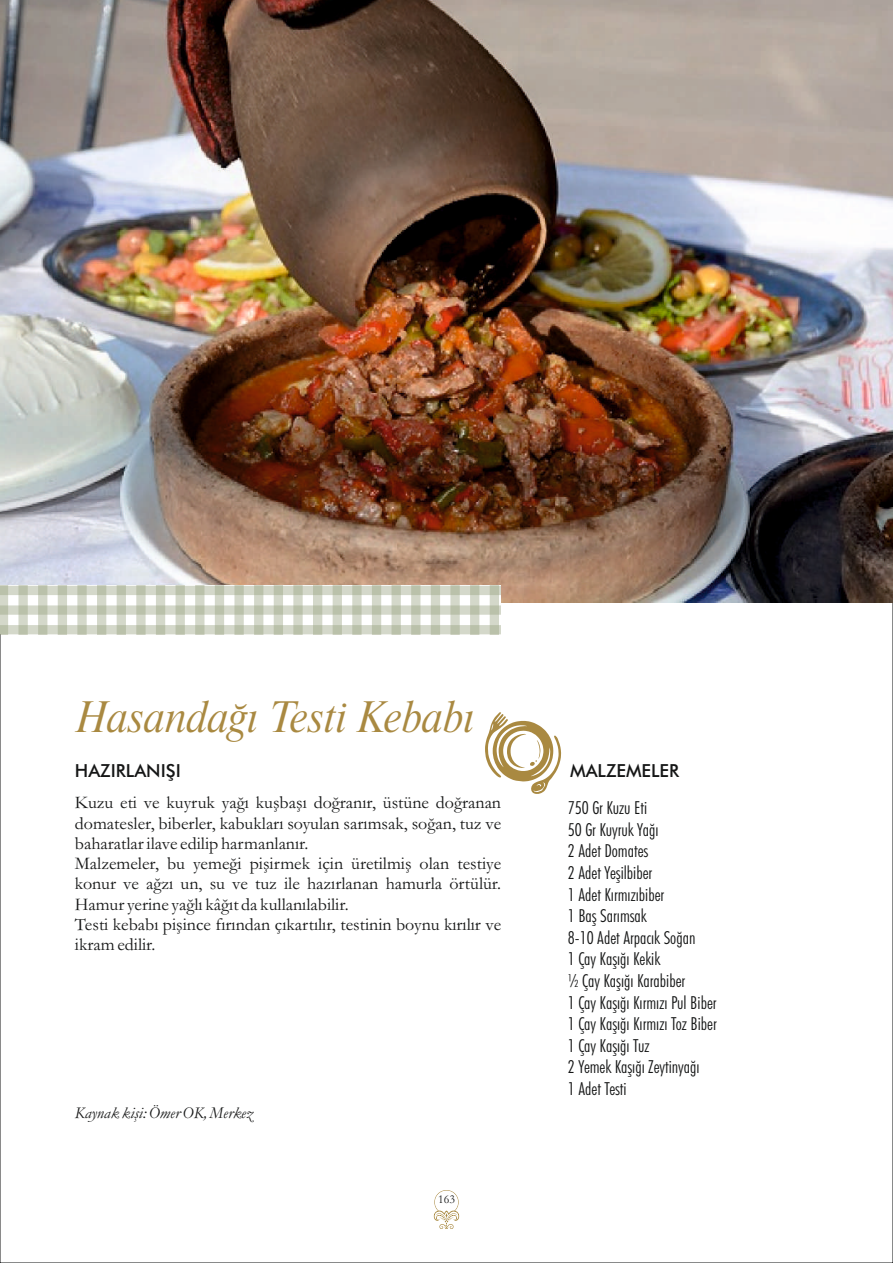
<style>
.page{position:relative;width:893px;height:1263px;background:#fff}
.page>*{position:absolute;margin:0;border:0;box-sizing:border-box;transform-origin:0 0}
.t1{font:42px "Dutch 801 BT Italic Headline";color:#a98941}
.t2{font:18px/20.2px "Garamond";color:#151616}
.t3{font:300 condensed 18px/21.6px "Futura BT";color:#151616}
.t4{font:500 18px "Futura BT";color:#151616}
.t5{font:italic 16.5px "Garamond";color:#151616}
.t6{font:12px "Garamond";color:#151616}
</style>
<div class="page">
<img style="left:0;top:0;width:893px;height:602px">
<svg style="left:434px;top:1190px;width:25px;height:39px"></svg>
<svg style="left:485px;top:712px;width:76px;height:82px"></svg>
<svg style="left:0;top:585px;width:500px;height:49px"></svg>
<h1 class="t1" style="left:77px;top:700px;width:400px">Hasandağı Testi Kebabı</h1>
<p class="t4" style="left:75px;top:763px;width:107px">HAZIRLANIŞI</p>
<p class="t4" style="left:570px;top:763px;width:111px">MALZEMELER</p>
<p class="t2" style="left:75px;top:795px;width:428px">Kuzu eti ve kuyruk yağı kuşbaşı doğranır, üstüne doğranan domatesler, biberler, kabukları soyulan sarımsak, soğan, tuz ve baharatlar ilave edilip harmanlanır.<br>Malzemeler, bu yemeği pişirmek için üretilmiş olan testiye konur ve ağzı un, su ve tuz ile hazırlanan hamurla örtülür.<br>Hamur yerine yağlı kâğıt da kullanılabilir.<br>Testi kebabı pişince fırından çıkartılır, testinin boynu kırılır ve ikram edilir.</p>
<p class="t3" style="left:568px;top:799px;width:150px">750 Gr Kuzu Eti<br>50 Gr Kuyruk Yağı<br>2 Adet Domates<br>2 Adet Yeşilbiber<br>1 Adet Kırmızıbiber<br>1 Baş Sarımsak<br>8-10 Adet Arpacık Soğan<br>1 Çay Kaşığı Kekik<br>½ Çay Kaşığı Karabiber<br>1 Çay Kaşığı Kırmızı Pul Biber<br>1 Çay Kaşığı Kırmızı Toz Biber<br>1 Çay Kaşığı Tuz<br>2 Yemek Kaşığı Zeytinyağı<br>1 Adet Testi</p>
<p class="t5" style="left:75px;top:1107px;width:179px">Kaynak kişi: Ömer OK, Merkez</p>
<p class="t6" style="left:438px;top:1195px;width:18px">163</p>
</div>
